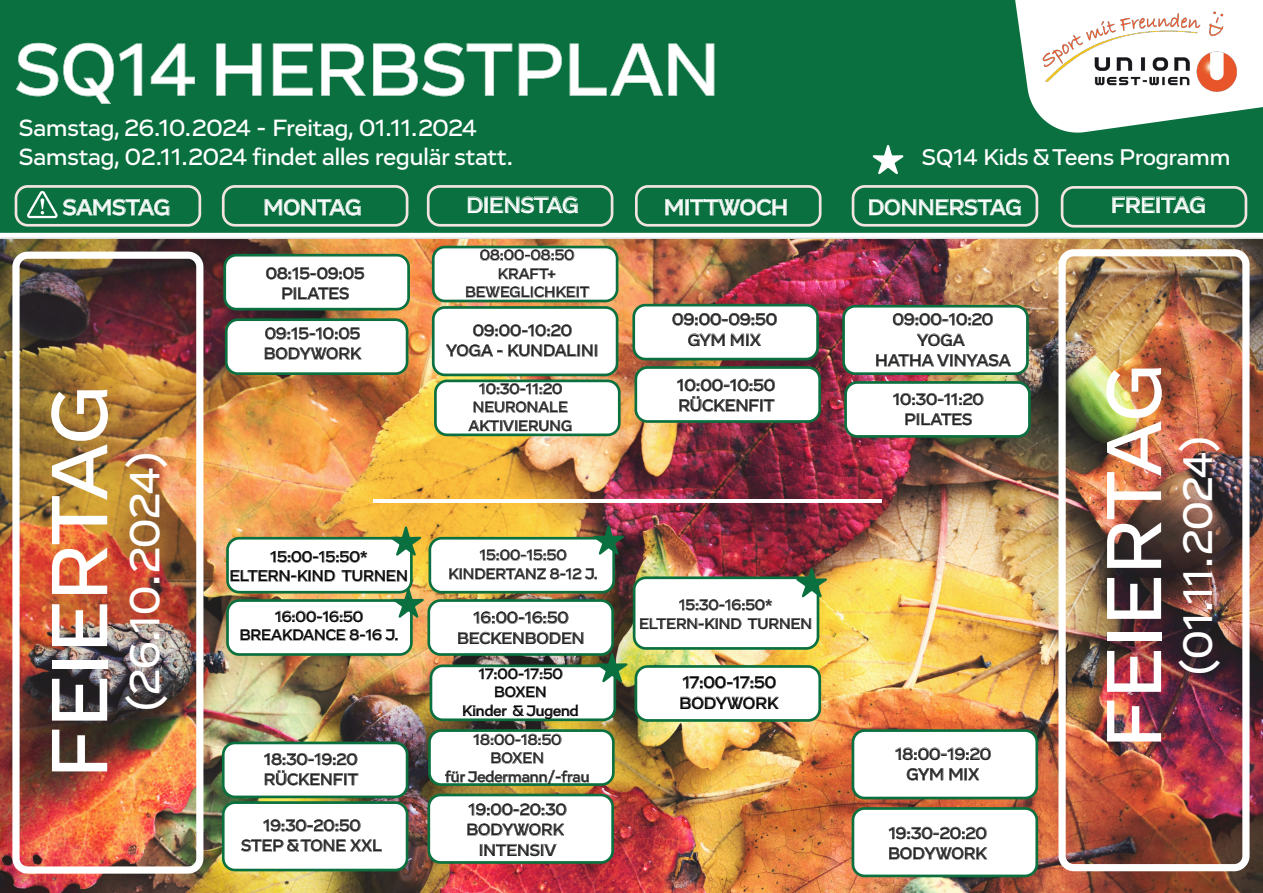
<style>
.page{position:relative;width:1263px;height:893px;background:#fff}
.page>*{position:absolute;margin:0;border:0;box-sizing:border-box;transform-origin:0 0}
.t1{font:500 81.75px "Vito";color:#fff}
.t2{font:500 80.1px "Vito";color:#fff}
.t3{font:500 75.75px "Vito";color:#fff}
.t4{font:500 43.5px "Vito";letter-spacing:-.005em;color:#fff}
.t5{font:500 42.6px "Vito";letter-spacing:-.01em;color:#fff}
.t6{font:500 24.15px/29px "Vito";letter-spacing:-.005em;color:#fff}
.t7{font:500 23.4px "Vito";color:#fff}
.t8{font:500 22.65px "Vito";color:#fff}
.t9{font:500 22.5px "Vito";color:#fff}
.t10{font:500 17.1px/20.4px "Vito";color:#222;text-align:center}
.t11{font:500 16.95px/20.4px "Vito";letter-spacing:-.005em;color:#000}
.t12{font:500 16.8px/20.1px "Vito";color:#222;text-align:center}
.t13{font:500 15.9px/19px "Vito";color:#000;text-align:center}
.t14{font:500 15.6px/18.6px "Vito";color:#222;text-align:center}
.t15{font:500 15.6px/18.6px "Vito";color:#000;text-align:center}
.t16{font:500 15.45px/18.5px "Vito";color:#222;text-align:center}
.t17{font:500 15.3px/18.5px "Vito";color:#222;text-align:center}
.t18{font:500 15.3px/18.5px "Vito";color:#000;text-align:center}
</style>
<div class="page">
<img style="left:0;top:240px;width:1263px;height:653px">
<div style="left:0;top:0;width:1263px;height:234px;background:#0a703f"></div>
<svg style="left:16px;top:43px;width:698px;height:61px"></svg>
<svg style="left:221px;top:185px;width:188px;height:42px"></svg>
<svg style="left:635px;top:185px;width:187px;height:42px"></svg>
<svg style="left:426px;top:185px;width:188px;height:42px"></svg>
<svg style="left:222px;top:252px;width:189px;height:125px"></svg>
<svg style="left:431px;top:244px;width:191px;height:194px"></svg>
<hr style="left:0;top:233px;width:1263px;height:4px;background:#fff">
<svg style="left:631px;top:302px;width:191px;height:122px"></svg>
<svg style="left:850px;top:728px;width:189px;height:151px"></svg>
<img style="left:7px;top:247px;width:201px;height:632px">
<svg style="left:841px;top:303px;width:191px;height:136px"></svg>
<hr style="left:373px;top:499px;width:509px;height:4px;background:#fff">
<img style="left:221px;top:525px;width:606px;height:348px">
<img style="left:1053px;top:244px;width:201px;height:632px">
<svg style="left:14px;top:185px;width:188px;height:42px"></svg>
<svg style="left:851px;top:0;width:412px;height:228px"></svg>
<img style="left:1034px;top:0;width:213px;height:200px">
<h3 class="t3" style="left:15px;top:23px;width:707px">SQ14 HERBSTPLAN</h3>
<h3 class="t6" style="left:19px;top:113px;width:495px">Samstag, 26.10.2024 - Freitag, 01.11.2024<br>Samstag, 02.11.2024 findet alles regulär statt.</h3>
<h3 class="t8" style="left:63px;top:193px;width:109px">SAMSTAG</h3>
<h3 class="t8" style="left:263px;top:193px;width:100px">MONTAG</h3>
<h3 class="t8" style="left:466px;top:191px;width:114px">DIENSTAG</h3>
<h3 class="t8" style="left:664px;top:193px;width:126px">MITTWOCH</h3>
<h3 class="t9" style="left:868px;top:193px;width:156px">DONNERSTAG</h3>
<h3 class="t8" style="left:1111px;top:191px;width:96px">FREITAG</h3>
<h3 class="t7" style="left:922px;top:143px;width:310px">SQ14 Kids &amp; Teens Programm</h3>
<h1 class="t1" style="left:30px;top:778px;width:395px;rotate:-90deg">FEIERTAG</h1>
<h3 class="t4" style="left:118px;top:712px;width:263px;rotate:-90deg">(26.10.2024)</h3>
<p class="t12" style="left:266px;top:263px;width:100px">08:15-09:05<br>PILATES</p>
<p class="t12" style="left:264px;top:323px;width:99px;text-align:left">09:15-10:05<br>BODYWORK</p>
<p class="t16" style="left:465px;top:246px;width:126px">08:00-08:50<br>KRAFT+<br>BEWEGLICHKEIT</p>
<p class="t12" style="left:446px;top:320px;width:154px">09:00-10:20<br>YOGA - KUNDALINI</p>
<p class="t17" style="left:469px;top:379px;width:105px">10:30-11:20<br>NEURONALE<br>AKTIVIERUNG</p>
<p class="t10" style="left:672px;top:309px;width:106px">09:00-09:50<br>GYM MIX</p>
<p class="t10" style="left:677px;top:375px;width:100px;text-align:left">10:00-10:50<br>RÜCKENFIT</p>
<p class="t13" style="left:230px;top:547px;width:180px">15:00-15:50*<br>ELTERN-KIND TURNEN</p>
<p class="t16" style="left:448px;top:546px;width:151px">15:00-15:50<br>KINDERTANZ 8-12 J.</p>
<p class="t15" style="left:240px;top:607px;width:160px">16:00-16:50<br>BREAKDANCE 8-16 J.</p>
<p class="t12" style="left:264px;top:749px;width:96px;text-align:left">18:30-19:20<br>RÜCKENFIT</p>
<p class="t12" style="left:241px;top:815px;width:142px">19:30-20:50<br>STEP &amp; TONE XXL</p>
<p class="t12" style="left:457px;top:608px;width:129px">16:00-16:50<br>BECKENBODEN</p>
<p class="t18" style="left:462px;top:664px;width:118px">17:00-17:50<br>BOXEN<br>Kinder &amp; Jugend</p>
<p class="t14" style="left:445px;top:730px;width:146px">18:00-18:50<br>BOXEN<br>für Jedermann/-frau</p>
<p class="t12" style="left:466px;top:799px;width:102px">19:00-20:30<br>BODYWORK<br>INTENSIV</p>
<p class="t16" style="left:639px;top:596px;width:174px">15:30-16:50*<br>ELTERN-KIND TURNEN</p>
<p class="t11" style="left:680px;top:672px;width:100px">17:00-17:50<br>BODYWORK</p>
<p class="t10" style="left:875px;top:309px;width:137px">09:00-10:20<br>YOGA<br>HATHA VINYASA</p>
<p class="t12" style="left:893px;top:389px;width:92px">10:30-11:20<br>PILATES</p>
<p class="t10" style="left:895px;top:743px;width:98px">18:00-19:20<br>GYM MIX</p>
<p class="t10" style="left:888px;top:823px;width:101px;text-align:left">19:30-20:20<br>BODYWORK</p>
<h2 class="t2" style="left:1085px;top:748px;width:386px;rotate:-90deg">FEIERTAG</h2>
<h3 class="t5" style="left:1172px;top:676px;width:242px;rotate:-90deg">(01.11.2024)</h3>
</div>
